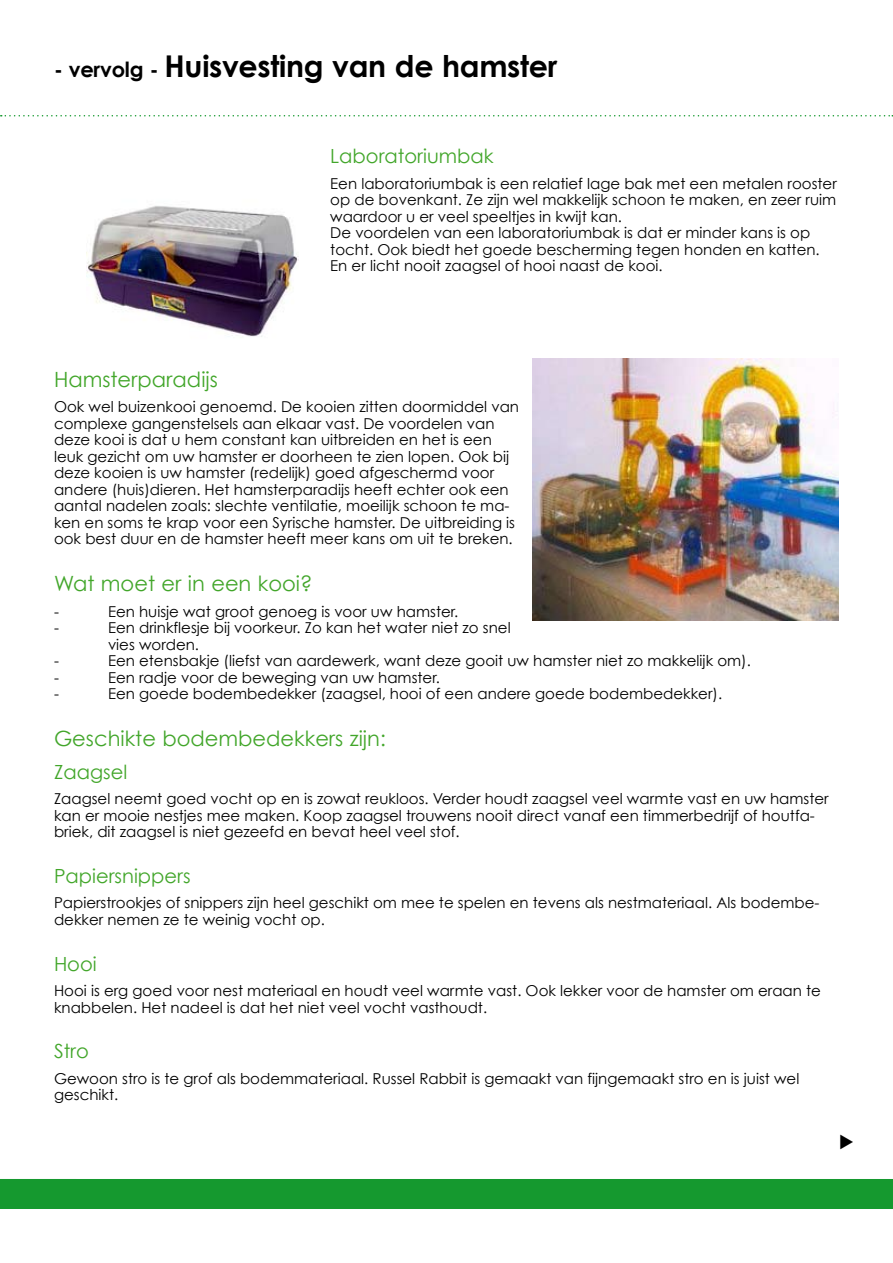
<style>
.page{position:relative;width:893px;height:1263px;background:#fff}
.page>*{position:absolute;margin:0;border:0;box-sizing:border-box;transform-origin:0 0}
.t1{font:700 30px "Century Gothic";letter-spacing:-.01em;color:#000}
.t2{font:21px "Century Gothic";color:#42a62a}
.t3{font:19.5px "Century Gothic";color:#42a62a}
.t4{font:15px/16.5px "Century Gothic";color:#000}
.s1{font-size:21px}
</style>
<div class="page">
<div style="left:0;top:1179px;width:893px;height:30px;background:#15992f"></div>
<svg style="left:1px;top:115px;width:892px;height:1px"></svg>
<img style="left:533px;top:359px;width:306px;height:262px">
<img style="left:86px;top:206px;width:213px;height:131px">
<h1 class="t1" style="left:54px;top:47px;width:505px"><span class="s1">- vervolg -</span> Huisvesting van de hamster</h1>
<h3 class="t3" style="left:330px;top:145px;width:165px">Laboratoriumbak</h3>
<p class="t4" style="left:330px;top:175px;width:508px">Een laboratoriumbak is een relatief lage bak met een metalen rooster op de bovenkant. Ze zijn wel makkelijk schoon te maken, en zeer ruim waardoor u er veel speeltjes in kwijt kan.<br>De voordelen van een laboratoriumbak is dat er minder kans is op tocht. Ook biedt het goede bescherming tegen honden en katten.<br>En er licht nooit zaagsel of hooi naast de kooi.</p>
<h2 class="t2" style="left:54px;top:366px;width:165px">Hamsterparadijs</h2>
<p class="t4" style="left:54px;top:398px;width:467px">Ook wel buizenkooi genoemd. De kooien zitten doormiddel van complexe gangenstelsels aan elkaar vast. De voordelen van deze kooi is dat u hem constant kan uitbreiden en het is een leuk gezicht om uw hamster er doorheen te zien lopen. Ook bij deze kooien is uw hamster (redelijk) goed afgeschermd voor andere (huis)dieren. Het hamsterparadijs heeft echter ook een aantal nadelen zoals: slechte ventilatie, moeilijk schoon te ma&shy;ken en soms te krap voor een Syrische hamster. De uitbreiding is ook best duur en de hamster heeft meer kans om uit te breken.</p>
<h2 class="t2" style="left:54px;top:571px;width:260px">Wat moet er in een kooi?</h2>
<p class="t4" style="left:54px;top:603px;width:6px">-</p>
<p class="t4" style="left:108px;top:603px;width:352px">Een huisje wat groot genoeg is voor uw hamster.</p>
<p class="t4" style="left:54px;top:619px;width:6px">-</p>
<p class="t4" style="left:108px;top:619px;width:404px">Een drinkflesje bij voorkeur. Zo kan het water niet zo snel vies worden.</p>
<p class="t4" style="left:54px;top:652px;width:6px">-</p>
<p class="t4" style="left:108px;top:652px;width:644px">Een etensbakje (liefst van aardewerk, want deze gooit uw hamster niet zo makkelijk om).</p>
<p class="t4" style="left:54px;top:669px;width:6px">-</p>
<p class="t4" style="left:108px;top:669px;width:333px">Een radje voor de beweging van uw hamster.</p>
<p class="t4" style="left:54px;top:685px;width:6px">-</p>
<p class="t4" style="left:108px;top:685px;width:616px">Een goede bodembedekker (zaagsel, hooi of een andere goede bodembedekker).</p>
<h2 class="t2" style="left:54px;top:725px;width:333px">Geschikte bodembedekkers zijn:</h2>
<h3 class="t3" style="left:54px;top:760px;width:75px">Zaagsel</h3>
<p class="t4" style="left:54px;top:790px;width:776px">Zaagsel neemt goed vocht op en is zowat reukloos. Verder houdt zaagsel veel warmte vast en uw hamster kan er mooie nestjes mee maken. Koop zaagsel trouwens nooit direct vanaf een timmerbedrijf of houtfa&shy;briek, dit zaagsel is niet gezeefd en bevat heel veel stof.</p>
<h3 class="t3" style="left:54px;top:864px;width:138px">Papiersnippers</h3>
<p class="t4" style="left:54px;top:894px;width:767px">Papierstrookjes of snippers zijn heel geschikt om mee te spelen en tevens als nestmateriaal. Als bodembe&shy;dekker nemen ze te weinig vocht op.</p>
<h3 class="t3" style="left:54px;top:952px;width:44px">Hooi</h3>
<p class="t4" style="left:54px;top:982px;width:768px">Hooi is erg goed voor nest materiaal en houdt veel warmte vast. Ook lekker voor de hamster om eraan te knabbelen. Het nadeel is dat het niet veel vocht vasthoudt.</p>
<h3 class="t3" style="left:54px;top:1039px;width:36px">Stro</h3>
<p class="t4" style="left:54px;top:1070px;width:747px">Gewoon stro is te grof als bodemmateriaal. Russel Rabbit is gemaakt van fijngemaakt stro en is juist wel geschikt.</p>
</div>
